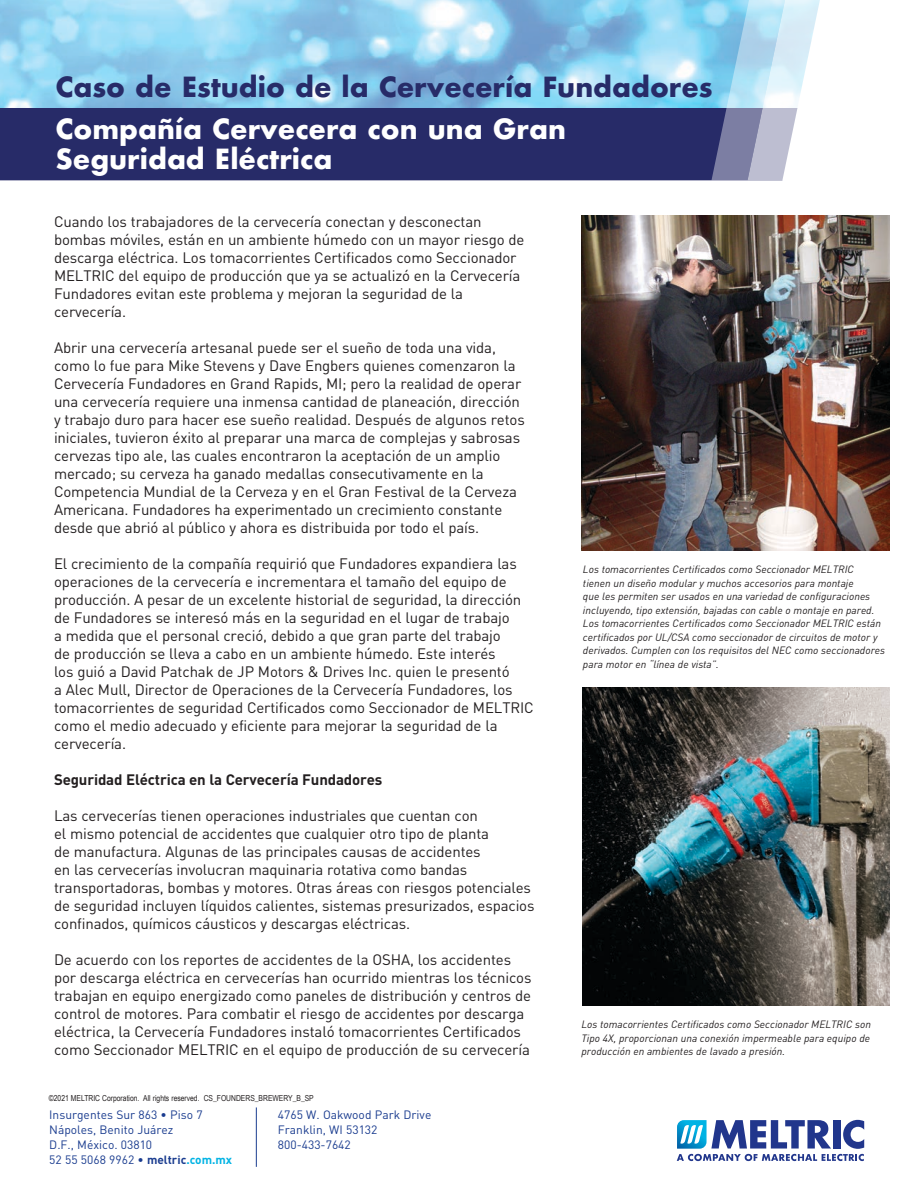
<style>
.page{position:relative;width:918px;height:1188px;background:#fff}
.page>*{position:absolute;margin:0;border:0;box-sizing:border-box;transform-origin:0 0}
.t1{font:700 27px/30px "Futura";color:#fff}
.t2{font:700 27px "Futura";color:#272b68}
.t3{font:15px/18px "DIN";letter-spacing:-.01em;color:#231f20}
.t4{font:700 15px "DIN";letter-spacing:-.01em;color:#231f20}
.t5{font:12px/15px "DIN";color:#1a3c8f}
.t6{font:italic 10.5px/13.5px "DIN";color:#231f20}
.t7{font:8.25px "Arial Narrow";color:#231f20}
.s1{font-weight:700;font-size:11.85px}
.s2{font-weight:700;font-size:11.85px;color:#00b3e4}
</style>
<div class="page">
<svg style="left:677px;top:1120px;width:187px;height:41px"></svg>
<hr style="left:256px;top:1107px;width:1px;height:60px;background:#1a3c8f">
<img style="left:0;top:0;width:711px;height:108px">
<div style="left:0;top:108px;width:711px;height:72px;background:#272b68"></div>
<svg style="left:711px;top:0;width:109px;height:180px"></svg>
<img style="left:581px;top:216px;width:309px;height:334px">
<img style="left:583px;top:687px;width:307px;height:319px">
<p class="t2" style="left:56px;top:67px;width:659px">Caso de Estudio de la Cervecería Fundadores</p>
<p class="t1" style="left:56px;top:114px;width:512px">Compañía Cervecera con una Gran<br>Seguridad Eléctrica</p>
<p class="t3" style="left:54px;top:212px;width:472px">Cuando los trabajadores de la cervecería conectan y desconectan bombas móviles, están en un ambiente húmedo con un mayor riesgo de descarga eléctrica. Los tomacorrientes Certificados como Seccionador MELTRIC del equipo de producción que ya se actualizó en la Cervecería Fundadores evitan este problema y mejoran la seguridad de la cervecería.</p>
<p class="t3" style="left:54px;top:338px;width:472px">Abrir una cervecería artesanal puede ser el sueño de toda una vida, como lo fue para Mike Stevens y Dave Engbers quienes comenzaron la Cervecería Fundadores en Grand Rapids, MI; pero la realidad de operar una cervecería requiere una inmensa cantidad de planeación, dirección y trabajo duro para hacer ese sueño realidad. Después de algunos retos iniciales, tuvieron éxito al preparar una marca de complejas y sabrosas cervezas tipo ale, las cuales encontraron la aceptación de un amplio mercado; su cerveza ha ganado medallas consecutivamente en la Competencia Mundial de la Cerveza y en el Gran Festival de la Cerveza Americana. Fundadores ha experimentado un crecimiento constante desde que abrió al público y ahora es distribuida por todo el país.</p>
<p class="t3" style="left:54px;top:554px;width:481px">El crecimiento de la compañía requirió que Fundadores expandiera las operaciones de la cervecería e incrementara el tamaño del equipo de producción. A pesar de un excelente historial de seguridad, la dirección de Fundadores se interesó más en la seguridad en el lugar de trabajo<br>a medida que el personal creció, debido a que gran parte del trabajo<br>de producción se lleva a cabo en un ambiente húmedo. Este interés<br>los guió a David Patchak de JP Motors &amp; Drives Inc. quien le presentó<br>a Alec Mull, Director de Operaciones de la Cervecería Fundadores, los tomacorrientes de seguridad Certificados como Seccionador de MELTRIC como el medio adecuado y eficiente para mejorar la seguridad de la cervecería.</p>
<p class="t4" style="left:54px;top:770px;width:330px">Seguridad Eléctrica en la Cervecería Fundadores</p>
<p class="t3" style="left:54px;top:806px;width:482px">Las cervecerías tienen operaciones industriales que cuentan con<br>el mismo potencial de accidentes que cualquier otro tipo de planta<br>de manufactura. Algunas de las principales causas de accidentes<br>en las cervecerías involucran maquinaria rotativa como bandas transportadoras, bombas y motores. Otras áreas con riesgos potenciales de seguridad incluyen líquidos calientes, sistemas presurizados, espacios confinados, químicos cáusticos y descargas eléctricas.</p>
<p class="t3" style="left:54px;top:950px;width:479px">De acuerdo con los reportes de accidentes de la OSHA, los accidentes por descarga eléctrica en cervecerías han ocurrido mientras los técnicos trabajan en equipo energizado como paneles de distribución y centros de control de motores. Para combatir el riesgo de accidentes por descarga eléctrica, la Cervecería Fundadores instaló tomacorrientes Certificados como Seccionador MELTRIC en el equipo de producción de su cervecería</p>
<p class="t7" style="left:49px;top:1092px;width:266px">©2021 MELTRIC Corporation. All rights reserved. CS_FOUNDERS_BREWERY_B_SP</p>
<p class="t5" style="left:49px;top:1107px;width:155px">Insurgentes Sur 863 • Piso 7<br>Nápoles, Benito Juárez</p>
<p class="t5" style="left:49px;top:1137px;width:104px">D.F., México. 03810</p>
<p class="t5" style="left:49px;top:1152px;width:184px">52 55 5068 9962 • <span class="s1">meltric</span><span class="s2">.com.mx</span></p>
<p class="t5" style="left:278px;top:1107px;width:155px">4765 W. Oakwood Park Drive</p>
<p class="t5" style="left:278px;top:1122px;width:101px">Franklin, WI 53132</p>
<p class="t5" style="left:278px;top:1137px;width:74px">800-433-7642</p>
<p class="t6" style="left:583px;top:563px;width:304px">Los tomacorrientes Certificados como Seccionador MELTRIC<br>tienen un diseño modular y muchos accesorios para montaje<br>que les permiten ser usados en una variedad de configuraciones incluyendo, tipo extensión, bajadas con cable o montaje en pared.<br>Los tomacorrientes Certificados como Seccionador MELTRIC están certificados por UL/CSA como seccionador de circuitos de motor y derivados. Cumplen con los requisitos del NEC como seccionadores para motor en “línea de vista”.</p>
<p class="t6" style="left:581px;top:1018px;width:291px;text-align:justify">Los tomacorrientes Certificados como Seccionador MELTRIC son Tipo 4X, proporcionan una conexión impermeable para equipo de producción en ambientes de lavado a presión.</p>
</div>
